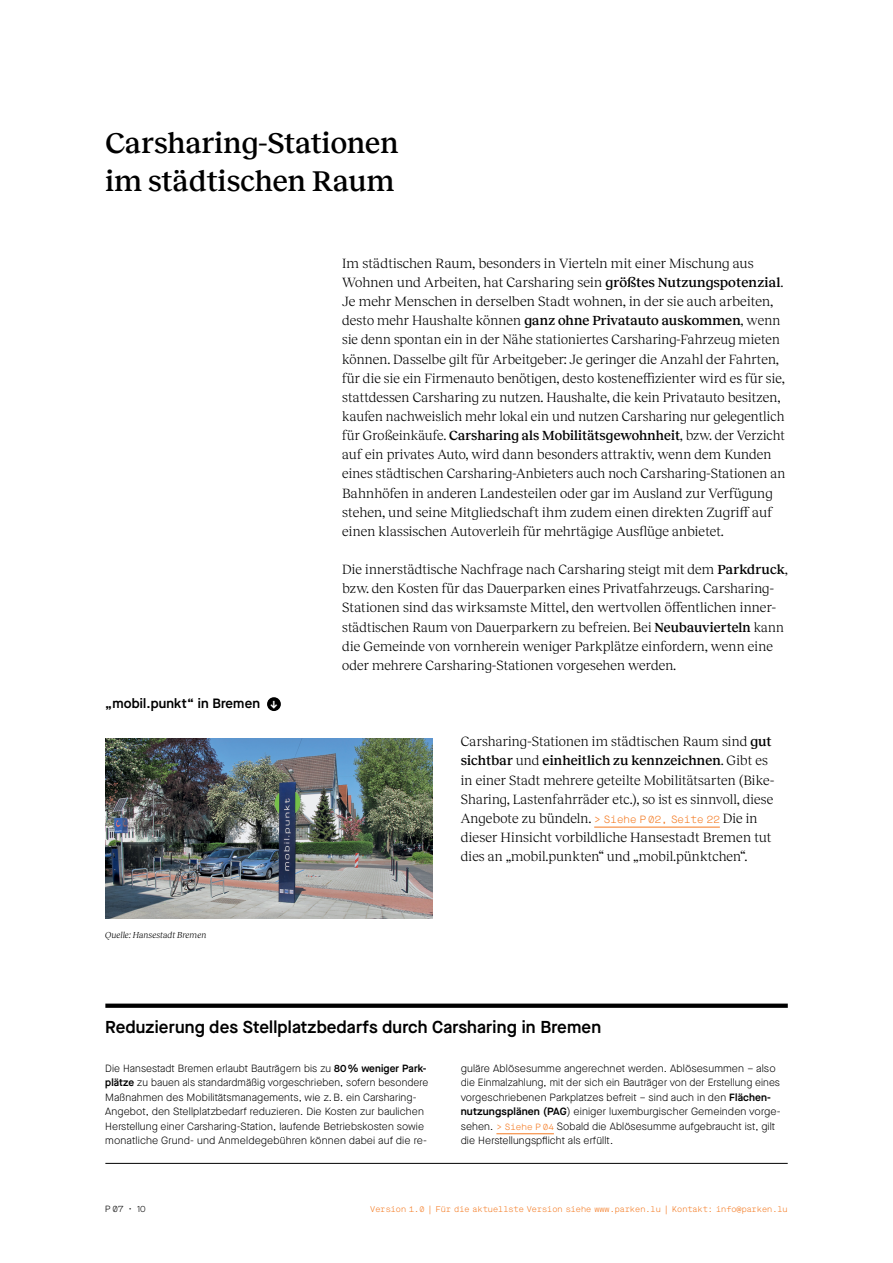
<style>
.page{position:relative;width:893px;height:1263px;background:#fff}
.page>*{position:absolute;margin:0;border:0;box-sizing:border-box;transform-origin:0 0}
.t1{font:500 30px/38.2px "Reckless";letter-spacing:.005em;color:#000}
.t2{font:600 17.25px "Maison Neue";letter-spacing:.01em;color:#000}
.t3{font:300 13.8px/19.2px "Reckless";letter-spacing:.005em;color:#000}
.t4{font:600 13.5px "Maison Neue";letter-spacing:.01em;color:#000}
.t5{font:300 10.5px/14.4px "Maison Neue";letter-spacing:.01em;color:#000}
.t6{font:italic 300 9px "Reckless";color:#000}
.t7{font:300 9px "Maison Mono";color:#000}
.t8{font:300 8.25px "Maison Mono";color:#f47920}
.s1{font-size:12px;color:#fff}
.s2{font-weight:500}
.s3{font-family:"Maison Mono";font-size:10.5px;color:#f47920}
.s4{font-weight:600}
.s5{font-family:"Maison Mono";font-size:9px;color:#f47920}
.s6{font-family:"Maison Neue"}
</style>
<div class="page">
<img style="left:105px;top:738px;width:327px;height:180px">
<hr style="left:496px;top:1133px;width:58px;height:1px;background:#f47920">
<div style="left:105px;top:1003px;width:683px;height:5px;background:#000"></div>
<hr style="left:105px;top:1163px;width:683px;height:1px;background:#000">
<hr style="left:594px;top:827px;width:126px;height:1px;background:#f47920">
<div style="left:267px;top:697px;width:14px;height:14px;background:#000;border-radius:50%"></div>
<h1 class="t1" style="left:105px;top:121px;width:295px">Carsharing-Stationen im städtischen Raum</h1>
<p class="t4" style="left:105px;top:694px;width:174px">„mobil.punkt“ in Bremen <span class="s1">↓</span></p>
<p class="t6" style="left:105px;top:928px;width:103px">Quelle: Hansestadt Bremen</p>
<p class="t3" style="left:342px;top:253px;width:445px">Im städtischen Raum, besonders in Vierteln mit einer Mischung aus Wohnen und Arbeiten, hat Carsharing sein <span class="s2">größtes Nutzungspotenzial</span>.<br>Je mehr Menschen in derselben Stadt wohnen, in der sie auch arbeiten, desto mehr Haushalte können <span class="s2">ganz ohne Privatauto auskommen</span>, wenn sie denn spontan ein in der Nähe stationiertes Carsharing-Fahrzeug mieten können. Dasselbe gilt für Arbeitgeber: Je geringer die Anzahl der Fahrten, für die sie ein Firmenauto benötigen, desto kosteneffizienter wird es für sie, stattdessen Carsharing zu nutzen. Haushalte, die kein Privatauto besitzen, kaufen nachweislich mehr lokal ein und nutzen Carsharing nur gelegentlich für Großeinkäufe. <span class="s2">Carsharing als Mobilitätsgewohnheit</span>, bzw. der Verzicht auf ein privates Auto, wird dann besonders attraktiv, wenn dem Kunden eines städtischen Carsharing-Anbieters auch noch Carsharing-Stationen an Bahnhöfen in anderen Landesteilen oder gar im Ausland zur Verfügung stehen, und seine Mitgliedschaft ihm zudem einen direkten Zugriff auf einen klassischen Autoverleih für mehrtägige Ausflüge anbietet.</p>
<p class="t3" style="left:342px;top:559px;width:447px">Die innerstädtische Nachfrage nach Carsharing steigt mit dem <span class="s2">Parkdruck</span>, bzw. den Kosten für das Dauerparken eines Privatfahrzeugs. Carsharing-Stationen sind das wirksamste Mittel, den wertvollen öffentlichen inner&shy;städtischen Raum von Dauerparkern zu befreien. Bei <span class="s2">Neubauvierteln</span> kann die Gemeinde von vornherein weniger Parkplätze einfordern, wenn eine oder mehrere Carsharing-Stationen vorgesehen werden.</p>
<p class="t3" style="left:461px;top:731px;width:315px">Carsharing-Stationen im städtischen Raum sind <span class="s2">gut sichtbar</span> und <span class="s2">einheitlich zu kennzeichnen</span>. Gibt es in einer Stadt mehrere geteilte Mobilitätsarten (Bike-Sharing, Lastenfahrräder etc.), so ist es sinnvoll, diese Angebote zu bündeln. <span class="s3">&gt; Siehe P 02, Seite 22</span> Die in dieser Hinsicht vorbildliche Hansestadt Bremen tut dies an „mobil.punkten“ und „mobil.pünktchen“.</p>
<p class="t2" style="left:105px;top:1015px;width:497px">Reduzierung des Stellplatzbedarfs durch Carsharing in Bremen</p>
<p class="t5" style="left:105px;top:1061px;width:325px">Die Hansestadt Bremen erlaubt Bauträgern bis zu <span class="s4">80 % weniger Park&shy;plätze</span> zu bauen als standardmäßig vorgeschrieben, sofern besondere Maßnahmen des Mobilitätsmanagements, wie z. B. ein Carsharing-Angebot, den Stellplatzbedarf reduzieren. Die Kosten zur baulichen Herstellung einer Carsharing-Station, laufende Betriebskosten sowie monatliche Grund- und Anmeldegebühren können dabei auf die re-</p>
<p class="t5" style="left:461px;top:1061px;width:321px">guläre Ablösesumme angerechnet werden. Ablösesummen – also die Einmalzahlung, mit der sich ein Bauträger von der Erstellung eines vorgeschriebenen Parkplatzes befreit – sind auch in den <span class="s4">Flächen&shy;nutzungsplänen (PAG</span>) einiger luxemburgischer Gemeinden vorge&shy;sehen. <span class="s5">&gt; Siehe P 04</span> Sobald die Ablösesumme aufgebraucht ist, gilt die Herstellungspflicht als erfüllt.</p>
<p class="t7" style="left:105px;top:1203px;width:42px">P 07 • <span class="s6">10</span></p>
<p class="t8" style="left:370px;top:1203px;width:419px">Version 1.0 | Für die aktuellste Version siehe www.parken.lu | Kontakt: info@parken.lu</p>
</div>
